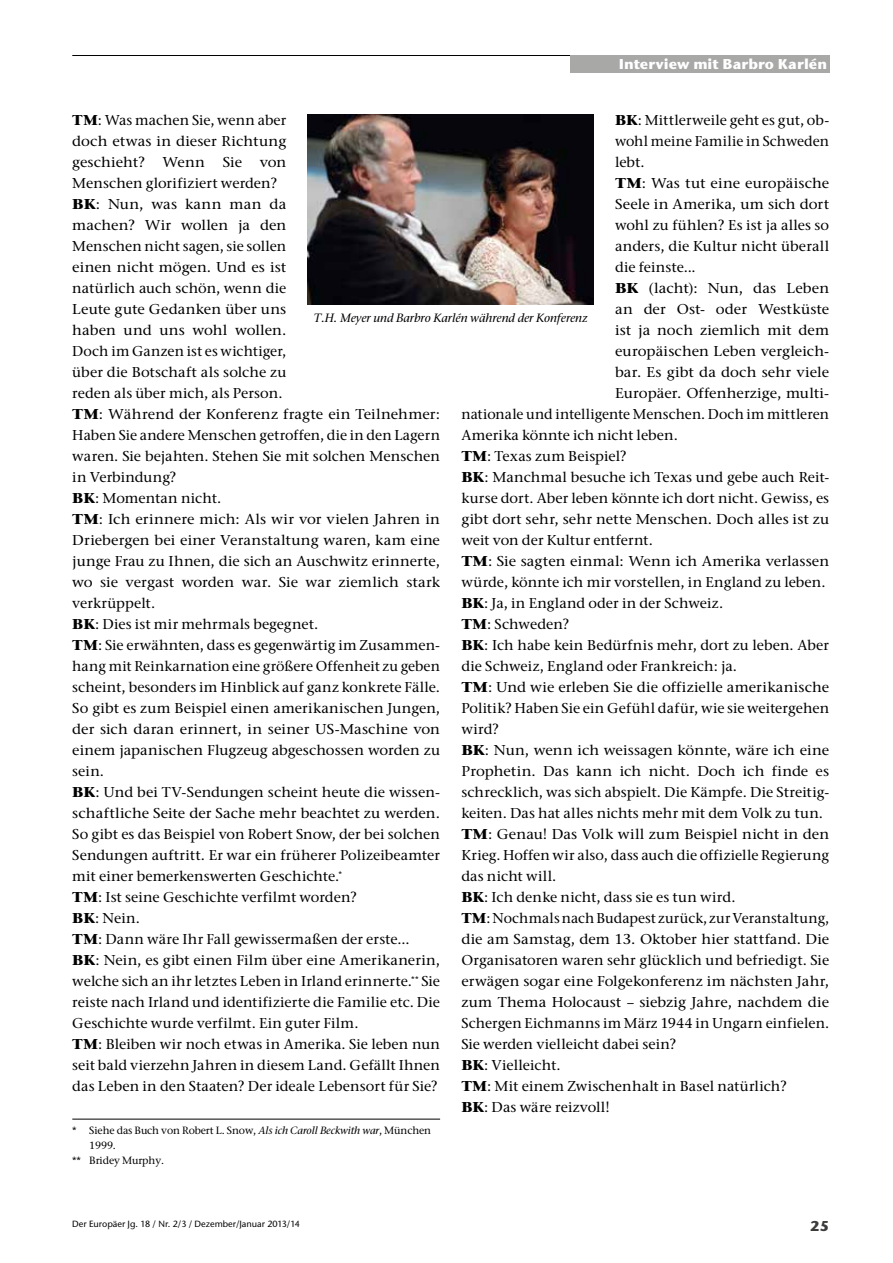
<style>
.page{position:relative;width:893px;height:1263px;background:#fff}
.page>*{position:absolute;margin:0;border:0;box-sizing:border-box;transform-origin:0 0}
.t1{font:500 14.25px/21px "Stone Ser ITC Std";letter-spacing:.005em;color:#000}
.t2{font:500 14.25px "Stone Ser ITC Std";letter-spacing:.005em;color:#000;scale:1.05 1}
.t3{font:500 14.25px "Stone Ser ITC Std";letter-spacing:.005em;color:#000;scale:1.04 1}
.t4{font:700 14.25px "Stone Sans ITC Std";color:#fff}
.t5{font:700 14.25px "Stone Sans ITC Std";color:#3c3c3b}
.t6{font:italic 500 12px "Stone Ser ITC Std";color:#000}
.t7{font:500 10.5px "Stone Ser ITC Std";letter-spacing:-.01em;color:#000}
.t8{font:500 9px "Stone Sans ITC Std";color:#000}
.s1{font-weight:700}
.s2{font-style:italic}
</style>
<div class="page">
<hr style="left:72px;top:55px;width:757px;height:1px;background:#000">
<div style="left:570px;top:56px;width:259px;height:17px;background:#a8a8a7"></div>
<hr style="left:72px;top:1119px;width:368px;height:1px;background:#000">
<img style="left:308px;top:115px;width:286px;height:190px">
<p class="t4" style="left:619px;top:55px;width:210px">Interview mit Barbro Karlén</p>
<p class="t1" style="left:72px;top:110px;width:369px"><span class="s1">TM</span>: Was machen Sie, wenn aber<br>doch etwas in dieser Richtung<br>geschieht? Wenn Sie von<br>Menschen glorifiziert werden?<br><span class="s1">BK</span>: Nun, was kann man da<br>machen? Wir wollen ja den<br>Menschen nicht sagen, sie sollen<br>einen nicht mögen. Und es ist<br>natürlich auch schön, wenn die<br>Leute gute Gedanken über uns<br>haben und uns wohl wollen.<br>Doch im Ganzen ist es wichtiger,<br>über die Botschaft als solche zu<br>reden als über mich, als Person.<br><span class="s1">TM</span>: Während der Konferenz fragte ein Teilnehmer:<br>Haben Sie andere Menschen getroffen, die in den Lagern waren. Sie bejahten. Stehen Sie mit solchen Menschen in Verbindung?<br><span class="s1">BK</span>: Momentan nicht.<br><span class="s1">TM</span>: Ich erinnere mich: Als wir vor vielen Jahren in Driebergen bei einer Veranstaltung waren, kam eine junge Frau zu Ihnen, die sich an Auschwitz erinnerte, wo sie vergast worden war. Sie war ziemlich stark verkrüppelt.<br><span class="s1">BK</span>: Dies ist mir mehrmals begegnet.<br><span class="s1">TM</span>: Sie erwähnten, dass es gegenwärtig im Zusammen&shy;hang mit Reinkarnation eine größere Offenheit zu geben scheint, besonders im Hinblick auf ganz konkrete Fälle.<br>So gibt es zum Beispiel einen amerikanischen Jungen, der sich daran erinnert, in seiner US-Maschine von einem japanischen Flugzeug abgeschossen worden zu sein.<br><span class="s1">BK</span>: Und bei TV-Sendungen scheint heute die wissen&shy;schaftliche Seite der Sache mehr beachtet zu werden.<br>So gibt es das Beispiel von Robert Snow, der bei solchen Sendungen auftritt. Er war ein früherer Polizeibeamter mit einer bemerkenswerten Geschichte.<sup>*<br></sup><span class="s1">TM</span>: Ist seine Geschichte verfilmt worden?<br><span class="s1">BK</span>: Nein.<br><span class="s1">TM</span>: Dann wäre Ihr Fall gewissermaßen der erste...<br><span class="s1">BK</span>: Nein, es gibt einen Film über eine Amerikanerin, welche sich an ihr letztes Leben in Irland erinnerte.<sup>**</sup> Sie reiste nach Irland und identifizierte die Familie etc. Die Geschichte wurde verfilmt. Ein guter Film.<br><span class="s1">TM</span>: Bleiben wir noch etwas in Amerika. Sie leben nun seit bald vierzehn Jahren in diesem Land. Gefällt Ihnen das Leben in den Staaten? Der ideale Lebensort für Sie?</p>
<p class="t7" style="left:72px;top:1124px;width:360px">* Siehe das Buch von Robert L. Snow, <span class="s2">Als ich Caroll Beckwith war</span>, München</p>
<p class="t7" style="left:89px;top:1139px;width:28px">1999.</p>
<p class="t7" style="left:72px;top:1154px;width:93px">** Bridey Murphy.</p>
<p class="t1" style="left:615px;top:110px;width:216px"><span class="s1">BK</span>: Mittlerweile geht es gut, ob-</p>
<p class="t1" style="left:615px;top:131px;width:216px">wohl meine Familie in Schweden</p>
<p class="t1" style="left:615px;top:152px;width:31px">lebt.</p>
<p class="t2" style="left:615px;top:175px;width:205px"><span class="s1">TM</span>: Was tut eine europäische</p>
<p class="t2" style="left:615px;top:196px;width:205px">Seele in Amerika, um sich dort</p>
<p class="t1" style="left:615px;top:215px;width:216px">wohl zu fühlen? Es ist ja alles so</p>
<p class="t1" style="left:615px;top:236px;width:216px">anders, die Kultur nicht überall</p>
<p class="t1" style="left:615px;top:257px;width:82px">die feinste...</p>
<p class="t2" style="left:615px;top:280px;width:205px"><span class="s1">BK</span> (lacht): Nun, das Leben</p>
<p class="t2" style="left:615px;top:301px;width:205px">an der Ost- oder Westküste</p>
<p class="t2" style="left:615px;top:322px;width:205px">ist ja noch ziemlich mit dem</p>
<p class="t2" style="left:615px;top:343px;width:205px">europäischen Leben vergleich-</p>
<p class="t2" style="left:615px;top:364px;width:205px">bar. Es gibt da doch sehr viele</p>
<p class="t2" style="left:615px;top:385px;width:205px">Europäer. Offenherzige, multi-</p>
<p class="t1" style="left:461px;top:404px;width:369px">nationale und intelligente Menschen. Doch im mittleren</p>
<p class="t1" style="left:461px;top:425px;width:218px">Amerika könnte ich nicht leben.</p>
<p class="t1" style="left:461px;top:446px;width:167px"><span class="s1">TM</span>: Texas zum Beispiel?</p>
<p class="t1" style="left:461px;top:467px;width:369px"><span class="s1">BK</span>: Manchmal besuche ich Texas und gebe auch Reit-</p>
<p class="t1" style="left:461px;top:488px;width:369px">kurse dort. Aber leben könnte ich dort nicht. Gewiss, es</p>
<p class="t2" style="left:461px;top:511px;width:352px">gibt dort sehr, sehr nette Menschen. Doch alles ist zu</p>
<p class="t1" style="left:461px;top:530px;width:193px">weit von der Kultur entfernt.</p>
<p class="t2" style="left:461px;top:553px;width:352px"><span class="s1">TM</span>: Sie sagten einmal: Wenn ich Amerika verlassen</p>
<p class="t1" style="left:461px;top:572px;width:366px">würde, könnte ich mir vorstellen, in England zu leben.</p>
<p class="t1" style="left:461px;top:593px;width:263px"><span class="s1">BK</span>: Ja, in England oder in der Schweiz.</p>
<p class="t1" style="left:461px;top:614px;width:109px"><span class="s1">TM</span>: Schweden?</p>
<p class="t1" style="left:461px;top:635px;width:369px"><span class="s1">BK</span>: Ich habe kein Bedürfnis mehr, dort zu leben. Aber</p>
<p class="t1" style="left:461px;top:656px;width:277px">die Schweiz, England oder Frankreich: ja.</p>
<p class="t2" style="left:461px;top:679px;width:352px"><span class="s1">TM</span>: Und wie erleben Sie die offizielle amerikanische</p>
<p class="t1" style="left:461px;top:698px;width:369px">Politik? Haben Sie ein Gefühl dafür, wie sie weitergehen</p>
<p class="t1" style="left:461px;top:719px;width:39px">wird?</p>
<p class="t2" style="left:461px;top:742px;width:352px"><span class="s1">BK</span>: Nun, wenn ich weissagen könnte, wäre ich eine</p>
<p class="t2" style="left:461px;top:763px;width:352px">Prophetin. Das kann ich nicht. Doch ich finde es</p>
<p class="t1" style="left:461px;top:782px;width:369px">schrecklich, was sich abspielt. Die Kämpfe. Die Streitig-</p>
<p class="t1" style="left:461px;top:803px;width:363px">keiten. Das hat alles nichts mehr mit dem Volk zu tun.</p>
<p class="t2" style="left:461px;top:826px;width:352px"><span class="s1">TM</span>: Genau! Das Volk will zum Beispiel nicht in den</p>
<p class="t1" style="left:461px;top:845px;width:369px">Krieg. Hoffen wir also, dass auch die offizielle Regierung</p>
<p class="t1" style="left:461px;top:866px;width:96px">das nicht will.</p>
<p class="t1" style="left:461px;top:887px;width:276px"><span class="s1">BK</span>: Ich denke nicht, dass sie es tun wird.</p>
<p class="t1" style="left:461px;top:908px;width:369px"><span class="s1">TM</span>: Nochmals nach Budapest zurück, zur Veranstaltung,</p>
<p class="t2" style="left:461px;top:931px;width:352px">die am Samstag, dem 13. Oktober hier stattfand. Die</p>
<p class="t1" style="left:461px;top:950px;width:369px">Organisatoren waren sehr glücklich und befriedigt. Sie</p>
<p class="t3" style="left:461px;top:973px;width:355px">erwägen sogar eine Folgekonferenz im nächsten Jahr,</p>
<p class="t2" style="left:461px;top:994px;width:352px">zum Thema Holocaust – siebzig Jahre, nachdem die</p>
<p class="t1" style="left:461px;top:1013px;width:369px">Schergen Eichmanns im März 1944 in Ungarn einfielen.</p>
<p class="t1" style="left:461px;top:1034px;width:216px">Sie werden vielleicht dabei sein?</p>
<p class="t1" style="left:461px;top:1055px;width:101px"><span class="s1">BK</span>: Vielleicht.</p>
<p class="t1" style="left:461px;top:1076px;width:327px"><span class="s1">TM</span>: Mit einem Zwischenhalt in Basel natürlich?</p>
<p class="t1" style="left:461px;top:1097px;width:150px"><span class="s1">BK</span>: Das wäre reizvoll!</p>
<p class="t6" style="left:314px;top:311px;width:276px">T.H. Meyer und Barbro Karlén während der Konferenz</p>
<p class="t8" style="left:72px;top:1218px;width:229px">Der Europäer Jg. 18 / Nr. 2/3 / Dezember/Januar 2013/14</p>
<p class="t5" style="left:810px;top:1217px;width:21px">25</p>
</div>
